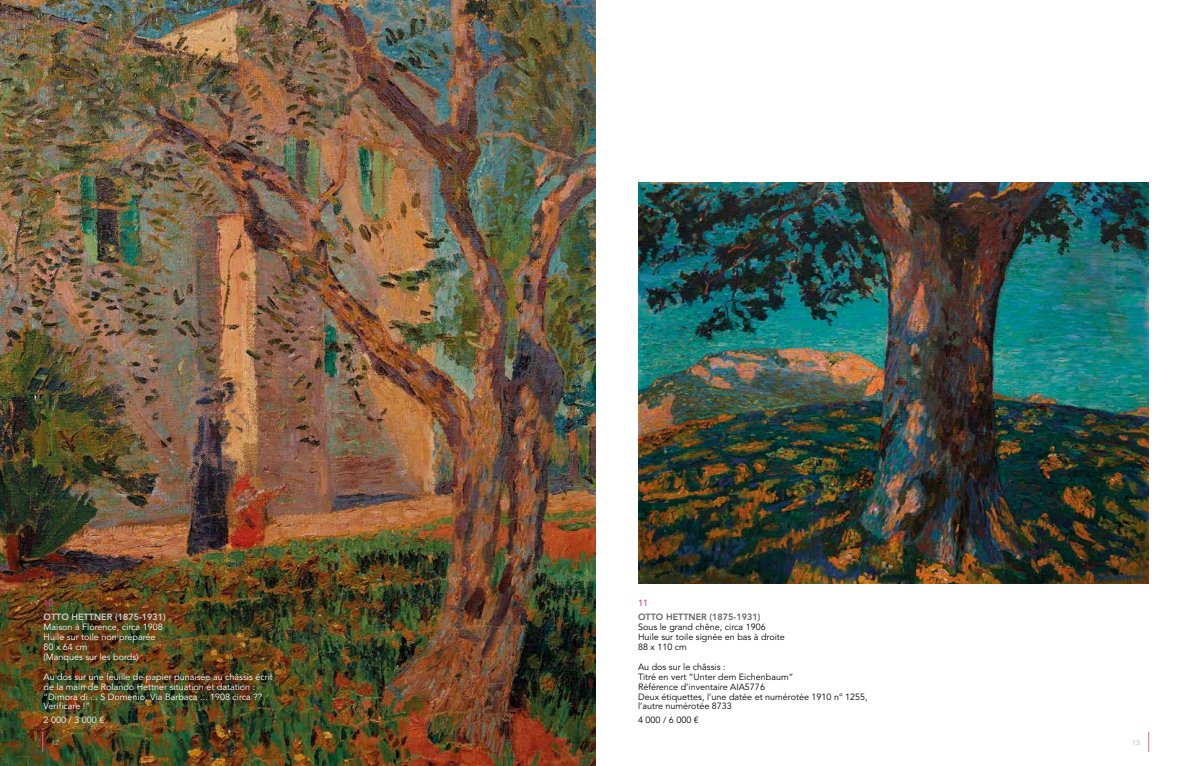
<style>
.page{position:relative;width:1191px;height:766px;background:#fff}
.page>*{position:absolute;margin:0;border:0;box-sizing:border-box;transform-origin:0 0}
.t1{font:9px/9.9px "Avenir LT Std";color:#fff}
.t2{font:9px/9.9px "Avenir LT Std";color:#000}
.t3{font:800 9px "Avenir LT Std";color:#646363}
.t4{font:800 9px "Avenir LT Std";color:#cfd0d0}
.t5{font:500 9px "Avenir LT Std";color:#e93a8d}
.t6{font:7px "Avenir LT Std";color:#b5b4b4}
</style>
<div class="page">
<img style="left:0;top:0;width:595px;height:765px">
<img style="left:638px;top:183px;width:511px;height:400px">
<svg style="left:43px;top:731px;width:1px;height:20px"></svg>
<svg style="left:1148px;top:732px;width:1px;height:19px"></svg>
<p class="t5" style="left:44px;top:597px;width:12px">10</p>
<p class="t4" style="left:44px;top:611px;width:124px">OTTO HETTNER (1875-1931)</p>
<p class="t1" style="left:44px;top:622px;width:121px">Maison à Florence, circa 1908<br>Huile sur toile non préparée<br>80 x 64 cm<br>(Manques sur les bords)</p>
<p class="t1" style="left:44px;top:671px;width:231px">Au dos sur une feuille de papier punaisée au châssis écrit de la main de Rolando Hettner situation et datation : “Dimora di ... S Domenio, Via Barbaca ... 1908 circa ??<br>Verificare !”</p>
<p class="t1" style="left:44px;top:715px;width:62px">2 000 / 3 000 €</p>
<p class="t6" style="left:51px;top:737px;width:9px">12</p>
<p class="t6" style="left:1132px;top:737px;width:9px">13</p>
<p class="t5" style="left:638px;top:597px;width:12px">11</p>
<p class="t3" style="left:638px;top:611px;width:124px">OTTO HETTNER (1875-1931)</p>
<p class="t2" style="left:638px;top:622px;width:148px">Sous le grand chêne, circa 1906<br>Huile sur toile signée en bas à droite<br>88 x 110 cm</p>
<p class="t2" style="left:638px;top:661px;width:231px">Au dos sur le châssis :<br>Titré en vert “Unter dem Eichenbaum”<br>Référence d’inventaire AIA5776<br>Deux étiquettes, l’une datée et numérotée 1910 n° 1255, l’autre numérotée 8733</p>
<p class="t2" style="left:638px;top:715px;width:62px">4 000 / 6 000 €</p>
</div>
